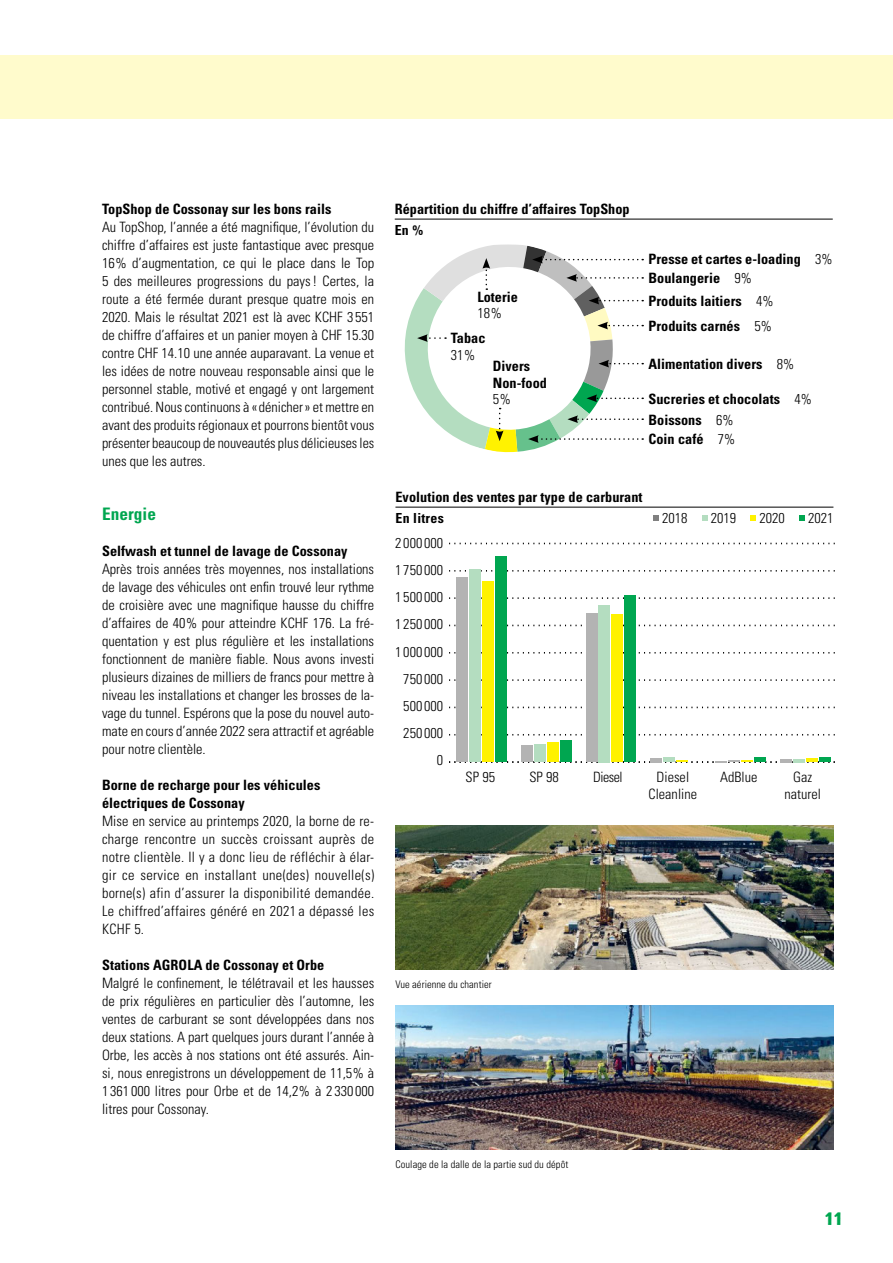
<style>
.page{position:relative;width:893px;height:1263px;background:#fff}
.page>*{position:absolute;margin:0;border:0;box-sizing:border-box;transform-origin:0 0}
.t1{font:condensed 18px "Block Pro";color:#00a650}
.t2{font:700 condensed 17.25px "Univers LT Std";letter-spacing:.005em;color:#00a650}
.t3{font:300 condensed 14.25px/18px "Univers LT Std";color:#000;text-align:justify}
.t4{font:700 condensed 14.25px/20.4px "Univers LT Std";letter-spacing:.005em;color:#000}
.t5{font:700 condensed 13.8px "Univers LT Std";letter-spacing:.02em;color:#000}
.t6{font:300 condensed 10.5px "Univers LT Std";letter-spacing:.005em;color:#000}
.t7{font:10.2px "Myriad Pro";color:#000;scale:1.78 1}
.s1{font-weight:300}
</style>
<div class="page">
<svg style="left:449px;top:734px;width:386px;height:1px"></svg>
<svg style="left:449px;top:707px;width:386px;height:1px"></svg>
<svg style="left:449px;top:679px;width:386px;height:2px"></svg>
<svg style="left:449px;top:652px;width:386px;height:1px"></svg>
<svg style="left:449px;top:625px;width:386px;height:1px"></svg>
<svg style="left:449px;top:597px;width:386px;height:2px"></svg>
<svg style="left:449px;top:570px;width:386px;height:2px"></svg>
<svg style="left:449px;top:543px;width:386px;height:1px"></svg>
<div style="left:495px;top:556px;width:12px;height:206px;background:#00a650"></div>
<div style="left:560px;top:740px;width:11px;height:22px;background:#00a650"></div>
<div style="left:624px;top:595px;width:12px;height:167px;background:#00a650"></div>
<div style="left:754px;top:757px;width:12px;height:5px;background:#00a650"></div>
<hr style="left:819px;top:758px;width:11px;height:4px;background:#00a650">
<div style="left:482px;top:581px;width:12px;height:181px;background:#fff200"></div>
<div style="left:547px;top:742px;width:11px;height:20px;background:#fff200"></div>
<div style="left:612px;top:614px;width:11px;height:148px;background:#fff200"></div>
<hr style="left:806px;top:758px;width:11px;height:4px;background:#fff200">
<div style="left:469px;top:569px;width:12px;height:193px;background:#b4ddc0"></div>
<div style="left:534px;top:745px;width:11px;height:17px;background:#b4ddc0"></div>
<div style="left:599px;top:605px;width:11px;height:157px;background:#b4ddc0"></div>
<hr style="left:663px;top:758px;width:12px;height:4px;background:#b4ddc0">
<div style="left:456px;top:578px;width:12px;height:184px;background:#b3b3b3"></div>
<div style="left:521px;top:746px;width:12px;height:16px;background:#b3b3b3"></div>
<div style="left:586px;top:613px;width:11px;height:149px;background:#b3b3b3"></div>
<hr style="left:650px;top:758px;width:12px;height:4px;background:#b3b3b3">
<svg style="left:449px;top:759px;width:386px;height:4px"></svg>
<div style="left:0;top:55px;width:893px;height:64px;background:#fffbcc"></div>
<svg style="left:653px;top:516px;width:6px;height:5px"></svg>
<svg style="left:702px;top:516px;width:5px;height:5px"></svg>
<svg style="left:750px;top:516px;width:6px;height:5px"></svg>
<svg style="left:799px;top:516px;width:6px;height:5px"></svg>
<hr style="left:395px;top:507px;width:438px;height:1px;background:#000">
<svg style="left:404px;top:244px;width:239px;height:209px"></svg>
<hr style="left:395px;top:219px;width:438px;height:1px;background:#000">
<img style="left:395px;top:826px;width:438px;height:144px">
<img style="left:395px;top:1006px;width:438px;height:144px">
<p class="t4" style="left:395px;top:198px;width:236px">Répartition du chiffre d’affaires TopShop</p>
<p class="t5" style="left:395px;top:221px;width:30px">En %</p>
<p class="t4" style="left:102px;top:198px;width:231px">TopShop de Cossonay sur les bons rails</p>
<p class="t3" style="left:102px;top:218px;width:274px">Au TopShop, l’année a été magnifique, l’évolution du chiffre d’affaires est juste fantastique avec presque 16% d’augmentation, ce qui le place dans le Top 5 des meilleures progressions du pays! Certes, la route a été fermée durant presque quatre mois en 2020. Mais le résultat 2021 est là avec KCHF 3 551 de chiffre d’affaires et un panier moyen à CHF 15.30 contre CHF 14.10 une année auparavant. La venue et les idées de notre nouveau responsable ainsi que le personnel stable, motivé et engagé y ont largement contribué. Nous continuons à « dénicher» et mettre en avant des produits régionaux et pourrons bientôt vous présenter beaucoup de nouveautés plus délicieuses les unes que les autres.</p>
<p class="t2" style="left:102px;top:503px;width:55px">Energie</p>
<p class="t4" style="left:102px;top:540px;width:247px">Selfwash et tunnel de lavage de Cossonay</p>
<p class="t3" style="left:102px;top:560px;width:274px">Après trois années très moyennes, nos installations de lavage des véhicules ont enfin trouvé leur rythme de croisière avec une magnifique hausse du chiffre d’affaires de 40% pour atteindre KCHF 176. La fré&shy;quentation y est plus régulière et les installations fonctionnent de manière fiable. Nous avons investi plusieurs dizaines de milliers de francs pour mettre à niveau les installations et changer les brosses de la&shy;vage du tunnel. Espérons que la pose du nouvel auto&shy;mate en cours d’année 2022 sera attractif et agréable pour notre clientèle.</p>
<p class="t4" style="left:102px;top:775px;width:220px;line-height:18px">Borne de recharge pour les véhicules électriques de Cossonay</p>
<p class="t3" style="left:102px;top:812px;width:274px">Mise en service au printemps 2020, la borne de re&shy;charge rencontre un succès croissant auprès de notre clientèle. Il y a donc lieu de réfléchir à élar&shy;gir ce service en installant une(des) nouvelle(s) borne(s) afin d’assurer la disponibilité demandée.<br>Le chiffred’affaires généré en 2021 a dépassé les KCHF 5.</p>
<p class="t4" style="left:102px;top:954px;width:224px">Stations AGROLA de Cossonay et Orbe</p>
<p class="t3" style="left:102px;top:974px;width:274px">Malgré le confinement, le télétravail et les hausses de prix régulières en particulier dès l’automne, les ventes de carburant se sont développées dans nos deux stations. A part quelques jours durant l’année à Orbe, les accès à nos stations ont été assurés. Ain&shy;si, nous enregistrons un développement de 11,5% à 1 361 000 litres pour Orbe et de 14,2% à 2 330 000 litres pour Cossonay.</p>
<p class="t4" style="left:648px;top:249px;width:186px;line-height:19.2px">Presse et cartes e-loading <span class="s1">3%<br></span>Boulangerie <span class="s1">9%</span></p>
<p class="t4" style="left:648px;top:288px;width:127px;line-height:24.9px">Produits laitiers <span class="s1">4%<br></span>Produits carnés <span class="s1">5%</span></p>
<p class="t4" style="left:648px;top:354px;width:147px">Alimentation divers <span class="s1">8%</span></p>
<p class="t4" style="left:648px;top:388px;width:165px">Sucreries et chocolats <span class="s1">4%<br></span>Boissons <span class="s1">6%<br></span>Coin café <span class="s1">7%</span></p>
<p class="t4" style="left:477px;top:286px;width:42px">Loterie</p>
<p class="t3" style="left:477px;top:304px;width:26px">18%</p>
<p class="t4" style="left:451px;top:328px;width:36px">Tabac</p>
<p class="t3" style="left:451px;top:346px;width:26px">31%</p>
<p class="t4" style="left:493px;top:358px;width:56px;line-height:16.5px">Divers<br>Non-food</p>
<p class="t3" style="left:493px;top:390px;width:20px">5%</p>
<p class="t4" style="left:395px;top:486px;width:249px">Evolution des ventes par type de carburant</p>
<p class="t5" style="left:395px;top:509px;width:50px">En litres</p>
<p class="t3" style="left:662px;top:509px;width:27px">2018</p>
<p class="t3" style="left:711px;top:509px;width:27px">2019</p>
<p class="t3" style="left:759px;top:509px;width:27px">2020</p>
<p class="t3" style="left:808px;top:509px;width:27px">2021</p>
<p class="t3" style="left:395px;top:529px;width:50px;line-height:27.2px;text-align:right">2 000 000<br>1 750 000<br>1 500 000<br>1 250 000<br>1 000 000<br>750 000<br>500 000<br>250 000<br>0</p>
<p class="t7" style="left:378px;top:538px;width:38px">2000000</p>
<p class="t7" style="left:378px;top:566px;width:38px">1750000</p>
<p class="t7" style="left:378px;top:593px;width:38px">1500000</p>
<p class="t7" style="left:378px;top:620px;width:38px">1250000</p>
<p class="t7" style="left:378px;top:648px;width:38px">1000000</p>
<p class="t7" style="left:387px;top:675px;width:33px">750000</p>
<p class="t7" style="left:387px;top:702px;width:33px">500000</p>
<p class="t7" style="left:387px;top:730px;width:33px">250000</p>
<p class="t7" style="left:434px;top:757px;width:7px">0</p>
<p class="t3" style="left:466px;top:768px;width:31px">SP 95</p>
<p class="t3" style="left:529px;top:768px;width:31px">SP 98</p>
<p class="t3" style="left:593px;top:768px;width:31px">Diesel</p>
<p class="t3" style="left:648px;top:769px;width:50px;line-height:16.5px;text-align:center">Diesel<br>Cleanline</p>
<p class="t3" style="left:720px;top:768px;width:39px">AdBlue</p>
<p class="t3" style="left:784px;top:769px;width:38px;line-height:16.5px;text-align:center">Gaz naturel</p>
<p class="t6" style="left:395px;top:978px;width:98px">Vue aérienne du chantier</p>
<p class="t6" style="left:395px;top:1158px;width:174px">Coulage de la dalle de la partie sud du dépôt</p>
<p class="t1" style="left:824px;top:1207px;width:19px">11</p>
</div>
